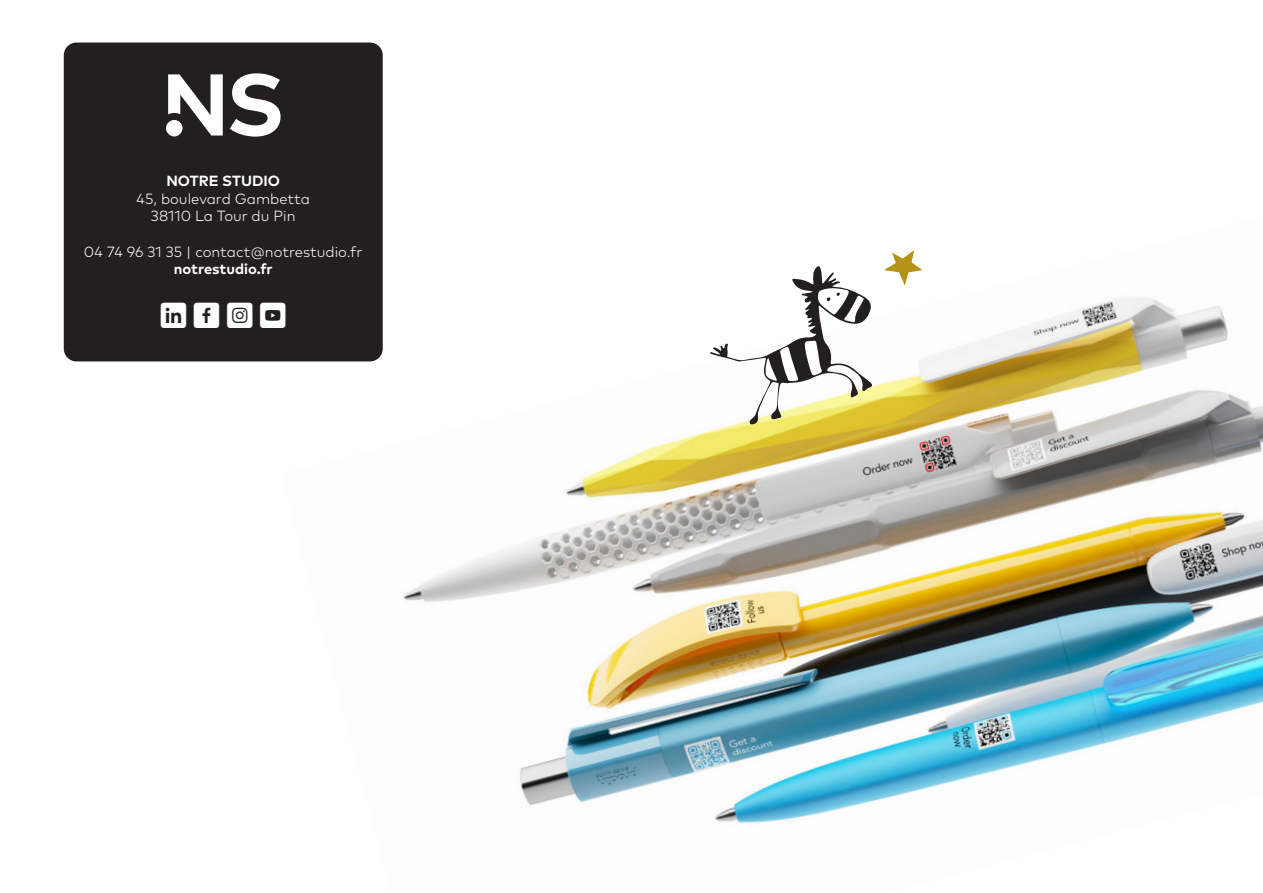
<style>
.page{position:relative;width:1263px;height:893px;background:#fff}
.page>*{position:absolute;margin:0;border:0;box-sizing:border-box;transform-origin:0 0}
.t1{font:22.5px "Social Shapes";color:#fff}
.t2{font:300 14.7px "Mark Pro";color:#fff}
.t3{font:700 14.7px "Mark Pro";color:#fff}
</style>
<div class="page">
<img style="left:281px;top:270px;width:982px;height:554px">
<svg style="left:710px;top:266px;width:163px;height:158px"></svg>
<svg style="left:884px;top:250px;width:38px;height:36px"></svg>
<div style="left:64px;top:43px;width:319px;height:318px;background:#231f20;border-radius:13px"></div>
<svg style="left:168px;top:74px;width:55px;height:62px"></svg>
<svg style="left:230px;top:73px;width:51px;height:64px"></svg>
<div style="left:166px;top:120px;width:16px;height:16px;background:#fff;border-radius:50%"></div>
<p class="t3" style="left:166px;top:170px;width:115px">NOTRE STUDIO</p>
<p class="t2" style="left:137px;top:187px;width:175px">45, boulevard Gambetta</p>
<p class="t2" style="left:151px;top:205px;width:146px">38110 La Tour du Pin</p>
<p class="t2" style="left:84px;top:240px;width:280px">04 74 96 31 35 | contact@notrestudio.fr</p>
<p class="t3" style="left:174px;top:258px;width:100px">notrestudio.fr</p>
<p class="t1" style="left:160px;top:307px;width:128px">j F d ù</p>
</div>
